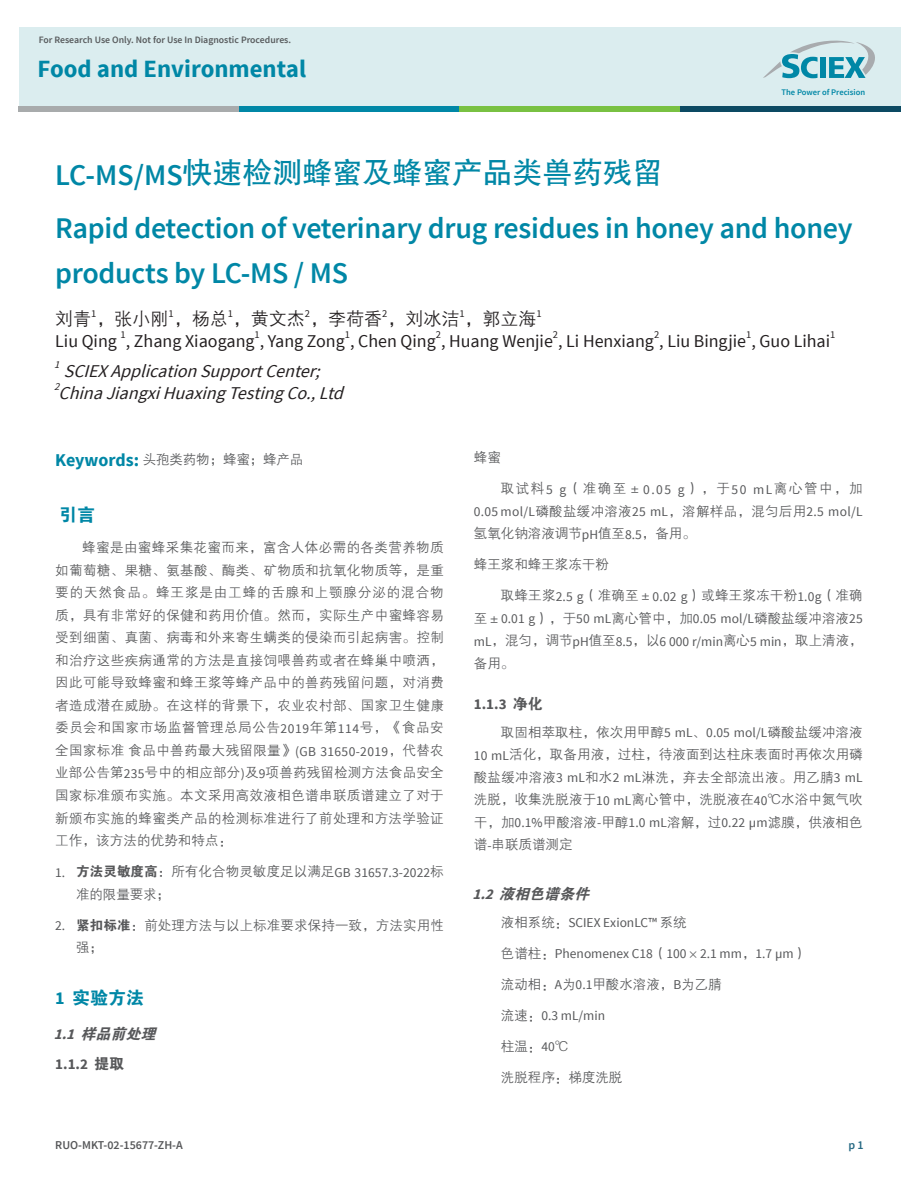
<style>
.page{position:relative;width:918px;height:1188px;background:#fff}
.page>*{position:absolute;margin:0;border:0;box-sizing:border-box;transform-origin:0 0}
.t1{font:600 30px/45px "Source Sans Pro";letter-spacing:-.01em;color:#0087a6}
.t2{font:30px "FZHTK GBK1 0";color:#0087a6}
.t3{font:700 24.75px "Source Sans Pro";color:#0087a6}
.t4{font:18px "Source Sans Pro";color:#231f20}
.t5{font:italic 18px "Source Sans Pro";color:#231f20}
.t6{font:18px "FZZDXK GBK1 0";color:#231f20}
.t7{font:18px "FZDHTK GBK1 0";color:#0087a6}
.t8{font:italic 15px "FZDHTK GBK1 0";color:#57585a}
.t9{font:700 15px "Source Sans Pro";color:#57585a}
.t10{font:13.5px/22.5px "FZZDXK GBK1 0";letter-spacing:.01em;color:#57585a;text-align:justify}
.t11{font:13.5px/22.5px "Source Sans Pro";color:#57585a}
.t12{font:13.5px "Source Sans Pro";letter-spacing:.025em;color:#57585a}
.t13{font:13.5px "FZZDXK GBK1 0";letter-spacing:.115em;color:#57585a}
.t14{font:13.5px "FZZDXK GBK1 0";letter-spacing:-.01em;color:#57585a}
.t15{font:600 12px "Source Sans Pro";color:#57585a}
.t16{font:600 12px "Source Sans Pro";color:#266983}
.t17{font:10.5px "Source Sans Pro";color:#231f20}
.t18{font:italic 10.5px "Source Sans Pro";color:#231f20}
.t19{font:600 9.75px "Source Sans Pro";color:#575a5c}
.t20{font:600 8.55px "Source Sans Pro";color:#0087a6}
.s1{font-family:"Source Sans Pro";font-weight:600}
.s2{font-family:"Source Sans Pro";font-weight:700;font-size:18px;color:#0087a6}
.s3{font-family:"Source Sans Pro"}
.s4{font-family:"FZDHTK GBK1 0"}
.s5{font-family:"FZZDXK GBK1 0"}
.s6{font-family:"Source Sans Pro";font-weight:700}
.s7{font-family:"FZDHTK GBK1 0";font-weight:400}
</style>
<div class="page">
<div style="left:19px;top:27px;width:881px;height:84px;background:#dbedef"></div>
<div style="left:19px;top:106px;width:220px;height:5px;background:#a8abac"></div>
<div style="left:239px;top:106px;width:220px;height:5px;background:#0087a6"></div>
<div style="left:459px;top:106px;width:221px;height:5px;background:#79c142"></div>
<div style="left:680px;top:106px;width:220px;height:5px;background:#0c4a63"></div>
<svg style="left:763px;top:41px;width:112px;height:37px"></svg>
<p class="t19" style="left:39px;top:33px;width:254px">For Research Use Only. Not for Use In Diagnostic Procedures.</p>
<h2 class="t3" style="left:38px;top:53px;width:270px">Food and Environmental</h2>
<p class="t20" style="left:782px;top:86px;width:85px">The Power of Precision</p>
<h1 class="t2" style="left:55px;top:156px;width:609px"><span class="s1">LC-MS/MS</span>快速检测蜂蜜及蜂蜜产品类兽药残留</h1>
<h1 class="t1" style="left:55px;top:206px;width:799px">Rapid detection of veterinary drug residues in honey and honey products by LC-MS / MS</h1>
<h3 class="t6" style="left:55px;top:308px;width:488px">刘青<sup>1</sup>，张小刚<sup>1</sup>，杨总<sup>1</sup>，黄文杰<sup>2</sup>，李荷香<sup>2</sup>，刘冰洁<sup>1</sup>，郭立海<sup>1</sup></h3>
<h3 class="t4" style="left:55px;top:330px;width:63px">Liu Qing</h3>
<p class="t17" style="left:121px;top:328px;width:7px">1</p>
<h3 class="t4" style="left:126px;top:330px;width:706px">, Zhang Xiaogang , Yang Zong , Chen Qing , Huang Wenjie , Li Henxiang , Liu Bingjie , Guo Lihai</h3>
<p class="t17" style="left:255px;top:328px;width:7px">1</p>
<p class="t17" style="left:345px;top:328px;width:7px">1</p>
<p class="t17" style="left:436px;top:328px;width:7px">2</p>
<p class="t17" style="left:553px;top:328px;width:7px">2</p>
<p class="t17" style="left:654px;top:328px;width:7px">2</p>
<p class="t17" style="left:746px;top:328px;width:7px">1</p>
<p class="t17" style="left:830px;top:328px;width:7px">1</p>
<p class="t18" style="left:54px;top:358px;width:10px">1</p>
<h3 class="t5" style="left:64px;top:360px;width:263px">SCIEXApplicationSupportCenter;</h3>
<p class="t18" style="left:54px;top:380px;width:10px">2</p>
<h3 class="t5" style="left:59px;top:382px;width:292px">ChinaJiangxiHuaxingTestingCo.,Ltd</h3>
<p class="t14" style="left:55px;top:452px;width:250px"><span class="s2">Keywords:</span> 头孢类药物；蜂蜜；蜂产品</p>
<h3 class="t7" style="left:59px;top:504px;width:37px">引言</h3>
<p class="t10" style="left:55px;top:537px;width:390px;text-indent:27px">蜂蜜是由蜜蜂采集花蜜而来，富含人体必需的各类营养物质如葡萄糖、果糖、氨基酸、酶类、矿物质和抗氧化物质等，是重要的天然食品。蜂王浆是由工蜂的舌腺和上颚腺分泌的混合物质，具有非常好的保健和药用价值。然而，实际生产中蜜蜂容易受到细菌、真菌、病毒和外来寄生螨类的侵染而引起病害。控制和治疗这些疾病通常的方法是直接饲喂兽药或者在蜂巢中喷洒，因此可能导致蜂蜜和蜂王浆等蜂产品中的兽药残留问题，对消费者造成潜在威胁。在这样的背景下，农业农村部、国家卫生健康委员会和国家市场监督管理总局公告<span class="s3">2019</span>年第<span class="s3">114</span>号，《食品安全国家标准食品中兽药最大残留限量》<span class="s3">(GB 31650-2019</span>，代替农业部公告第<span class="s3">235</span>号中的相应部分<span class="s3">)</span>及<span class="s3">9</span>项兽药残留检测方法食品安全国家标准颁布实施。本文采用高效液相色谱串联质谱建立了对于新颁布实施的蜂蜜类产品的检测标准进行了前处理和方法学验证工作，该方法的优势和特点：</p>
<p class="t11" style="left:55px;top:861px;width:390px">1. <span class="s4">方法灵敏度高：</span><span class="s5">所有化合物灵敏度足以满足</span>GB 31657.3-2022<span class="s5">标</span></p>
<p class="t10" style="left:76px;top:883px;width:95px">准的限量要求；</p>
<p class="t10" style="left:76px;top:914px;width:369px;text-indent:-21px"><span class="s3">2.</span> <span class="s4">紧扣标准：</span>前处理方法与以上标准要求保持一致，方法实用性强；</p>
<h3 class="t7" style="left:55px;top:988px;width:90px"><span class="s6">1</span> 实验方法</h3>
<p class="t8" style="left:54px;top:1026px;width:108px"><span class="s6">1.1</span>样品前处理</p>
<p class="t9" style="left:55px;top:1054px;width:71px">1.1.2 <span class="s7">提取</span></p>
<p class="t15" style="left:55px;top:1137px;width:129px">RUO-MKT-02-15677-ZH-A</p>
<p class="t10" style="left:474px;top:447px;width:28px">蜂蜜</p>
<p class="t13" style="left:501px;top:481px;width:363px">取试料<span class="s3">5 g</span>（准确至±<span class="s3">0.05 g</span>），于<span class="s3">50 mL</span>离心管中，加</p>
<p class="t12" style="left:474px;top:504px;width:390px">0.05 mol/L<span class="s5">磷酸盐缓冲溶液</span>25 mL<span class="s5">，溶解样品，混匀后用</span>2.5 mol/L</p>
<p class="t10" style="left:474px;top:523px;width:224px">氢氧化钠溶液调节<span class="s3">pH</span>值至<span class="s3">8.5</span>，备用。</p>
<p class="t10" style="left:474px;top:554px;width:136px">蜂王浆和蜂王浆冻干粉</p>
<p class="t10" style="left:501px;top:585px;width:363px">取蜂王浆<span class="s3">2.5 g</span>（准确至±<span class="s3">0.02 g</span>）或蜂王浆冻干粉<span class="s3">1.0g</span>（准确</p>
<p class="t11" style="left:474px;top:608px;width:390px"><span class="s5">至±</span>0.01 g<span class="s5">），于</span>50 mL<span class="s5">离心管中，加</span>0.05 mol/L<span class="s5">磷酸盐缓冲溶液</span>25 mL<span class="s5">，混匀，调节</span>pH<span class="s5">值至</span>8.5<span class="s5">，以</span>6 000 r/min<span class="s5">离心</span>5 min<span class="s5">，取上清液，</span></p>
<p class="t10" style="left:474px;top:652px;width:42px">备用。</p>
<p class="t9" style="left:474px;top:694px;width:70px">1.1.3 <span class="s7">净化</span></p>
<p class="t10" style="left:474px;top:721px;width:390px;text-indent:27px">取固相萃取柱，依次用甲醇<span class="s3">5 mL</span>、<span class="s3">0.05 mol/L</span>磷酸盐缓冲溶液<span class="s3">10 mL</span>活化，取备用液，过柱，待液面到达柱床表面时再依次用磷酸盐缓冲溶液<span class="s3">3 mL</span>和水<span class="s3">2 mL</span>淋洗，弃去全部流出液。用乙腈<span class="s3">3 mL</span>洗脱，收集洗脱液于<span class="s3">10 mL</span>离心管中，洗脱液在<span class="s3">40</span>℃水浴中氮气吹干，加<span class="s3">0.1%</span>甲酸溶液<span class="s3">-</span>甲醇<span class="s3">1.0 mL</span>溶解，过<span class="s3">0.22 µm</span>滤膜，供液相色谱<span class="s3">-</span>串联质谱测定</p>
<p class="t8" style="left:472px;top:885px;width:123px"><span class="s6">1.2</span>液相色谱条件</p>
<p class="t11" style="left:501px;top:912px;width:187px"><span class="s5">液相系统：</span>SCIEX ExionLC™ <span class="s5">系统</span></p>
<p class="t11" style="left:501px;top:943px;width:308px"><span class="s5">色谱柱：</span>Phenomenex C18<span class="s5">（</span>100<span class="s5">×</span>2.1 mm<span class="s5">，</span>1.7 µm<span class="s5">）</span></p>
<p class="t10" style="left:501px;top:973px;width:222px">流动相：<span class="s3">A</span>为<span class="s3">0.1</span>甲酸水溶液，<span class="s3">B</span>为乙腈</p>
<p class="t11" style="left:501px;top:1005px;width:106px"><span class="s5">流速：</span>0.3 mL/min</p>
<p class="t10" style="left:501px;top:1035px;width:69px">柱温：<span class="s3">40</span>℃</p>
<p class="t10" style="left:501px;top:1066px;width:123px">洗脱程序：梯度洗脱</p>
<p class="t16" style="left:848px;top:1137px;width:17px">p 1</p>
</div>
